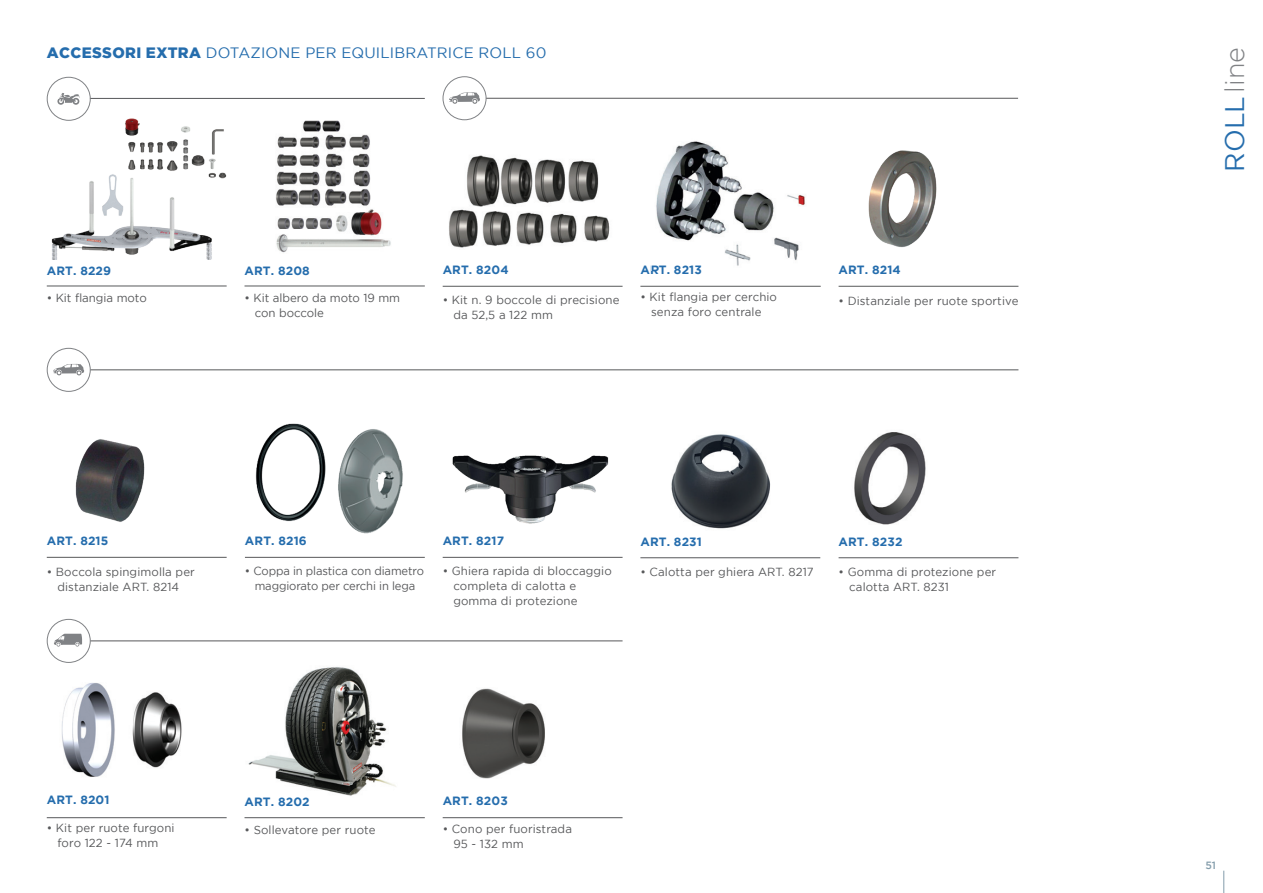
<style>
.page{position:relative;width:1263px;height:893px;background:#fff}
.page>*{position:absolute;margin:0;border:0;box-sizing:border-box;transform-origin:0 0}
.t1{font:26.85px "Gotham";color:#256dad}
.t2{font:15px "Gotham";letter-spacing:.01em;color:#256dad}
.t3{font:700 12px "Gotham";letter-spacing:.01em;color:#256dad}
.t4{font:11.7px/15px "Gotham";letter-spacing:.01em;color:#57585a}
.t5{font:11.7px/15px "Gotham";letter-spacing:-.01em;color:#57585a;text-align:center;scale:.96 1}
.t6{font:500 10.5px "Gotham";color:#849dab}
.s1{font-weight:900}
.s2{font-weight:300;color:#808285}
</style>
<div class="page">
<svg style="left:1223px;top:871px;width:1px;height:22px"></svg>
<img style="left:51px;top:116px;width:176px;height:143px">
<img style="left:868px;top:150px;width:69px;height:98px">
<img style="left:75px;top:439px;width:70px;height:83px">
<img style="left:255px;top:423px;width:148px;height:111px">
<img style="left:656px;top:141px;width:149px;height:125px">
<img style="left:452px;top:455px;width:157px;height:69px">
<img style="left:449px;top:155px;width:161px;height:93px">
<hr style="left:90px;top:98px;width:335px;height:1px;background:#57585a">
<div style="left:47px;top:77px;width:44px;height:44px;border:1px solid #808285;border-radius:50%"></div>
<svg style="left:57px;top:93px;width:23px;height:12px"></svg>
<hr style="left:90px;top:370px;width:928px;height:1px;background:#57585a">
<div style="left:47px;top:348px;width:44px;height:44px;border:1px solid #808285;border-radius:50%"></div>
<svg style="left:53px;top:364px;width:31px;height:11px"></svg>
<hr style="left:90px;top:641px;width:532px;height:1px;background:#57585a">
<div style="left:47px;top:619px;width:44px;height:44px;border:1px solid #808285;border-radius:50%"></div>
<svg style="left:54px;top:634px;width:28px;height:13px"></svg>
<img style="left:61px;top:683px;width:121px;height:94px">
<img style="left:462px;top:688px;width:83px;height:91px">
<hr style="left:47px;top:817px;width:180px;height:1px;background:#57585a">
<hr style="left:244px;top:817px;width:181px;height:1px;background:#57585a">
<hr style="left:443px;top:817px;width:179px;height:1px;background:#57585a">
<hr style="left:244px;top:286px;width:181px;height:1px;background:#57585a">
<hr style="left:47px;top:286px;width:180px;height:1px;background:#57585a">
<hr style="left:640px;top:286px;width:181px;height:1px;background:#57585a">
<hr style="left:443px;top:557px;width:179px;height:1px;background:#57585a">
<hr style="left:245px;top:557px;width:180px;height:1px;background:#57585a">
<hr style="left:443px;top:286px;width:179px;height:1px;background:#57585a">
<hr style="left:838px;top:286px;width:180px;height:1px;background:#57585a">
<hr style="left:47px;top:557px;width:180px;height:1px;background:#57585a">
<img style="left:248px;top:667px;width:148px;height:129px">
<img style="left:276px;top:120px;width:115px;height:133px">
<hr style="left:486px;top:98px;width:532px;height:1px;background:#57585a">
<div style="left:443px;top:76px;width:43px;height:44px;border:1px solid #808285;border-radius:50%"></div>
<svg style="left:449px;top:92px;width:31px;height:12px"></svg>
<img style="left:854px;top:432px;width:72px;height:93px">
<hr style="left:838px;top:557px;width:180px;height:1px;background:#57585a">
<img style="left:671px;top:434px;width:100px;height:95px">
<hr style="left:640px;top:557px;width:180px;height:1px;background:#57585a">
<p class="t2" style="left:47px;top:44px;width:501px"><span class="s1">ACCESSORI EXTRA</span> DOTAZIONE PER EQUILIBRATRICE ROLL 60</p>
<p class="t3" style="left:47px;top:263px;width:66px">ART. 8229</p>
<p class="t4" style="left:47px;top:290px;width:102px">• Kit flangia moto</p>
<p class="t3" style="left:244px;top:263px;width:67px">ART. 8208</p>
<p class="t4" style="left:255px;top:290px;width:147px;text-indent:-10px">• Kit albero da moto 19 mm con boccole</p>
<p class="t3" style="left:443px;top:263px;width:67px">ART. 8204</p>
<p class="t4" style="left:453px;top:292px;width:168px;text-indent:-11px">• Kit n. 9 boccole di precisione da 52,5 a 122 mm</p>
<p class="t3" style="left:640px;top:263px;width:63px">ART. 8213</p>
<p class="t4" style="left:640px;top:290px;width:138px;text-align:center">• Kit flangia per cerchio senza foro centrale</p>
<p class="t3" style="left:838px;top:263px;width:64px">ART. 8214</p>
<p class="t4" style="left:838px;top:293px;width:181px">• Distanziale per ruote sportive</p>
<p class="t3" style="left:47px;top:534px;width:63px">ART. 8215</p>
<p class="t4" style="left:47px;top:565px;width:150px;text-align:center">• Boccola spingimolla per distanziale ART. 8214</p>
<p class="t3" style="left:245px;top:534px;width:63px">ART. 8216</p>
<p class="t5" style="left:245px;top:563px;width:188px">• Coppa in plastica con diametro maggiorato per cerchi in lega</p>
<p class="t3" style="left:443px;top:534px;width:63px">ART. 8217</p>
<p class="t4" style="left:453px;top:563px;width:160px;text-indent:-11px">• Ghiera rapida di bloccaggio completa di calotta e gomma di protezione</p>
<p class="t3" style="left:640px;top:534px;width:63px">ART. 8231</p>
<p class="t4" style="left:640px;top:564px;width:175px">• Calotta per ghiera ART. 8217</p>
<p class="t3" style="left:838px;top:534px;width:65px">ART. 8232</p>
<p class="t4" style="left:849px;top:564px;width:148px;text-indent:-11px">• Gomma di protezione per calotta ART. 8231</p>
<p class="t3" style="left:47px;top:793px;width:64px">ART. 8201</p>
<p class="t4" style="left:47px;top:820px;width:129px;text-align:center">• Kit per ruote furgoni foro 122 - 174 mm</p>
<p class="t3" style="left:244px;top:795px;width:67px">ART. 8202</p>
<p class="t4" style="left:244px;top:822px;width:133px">• Sollevatore per ruote</p>
<p class="t3" style="left:443px;top:794px;width:67px">ART. 8203</p>
<p class="t4" style="left:453px;top:821px;width:120px;text-indent:-11px">• Cono per fuoristrada<br>95 - 132 mm</p>
<h1 class="t1" style="left:1220px;top:172px;width:126px;rotate:-90deg">ROLL<span class="s2">line</span></h1>
<p class="t6" style="left:1206px;top:860px;width:12px">51</p>
</div>
